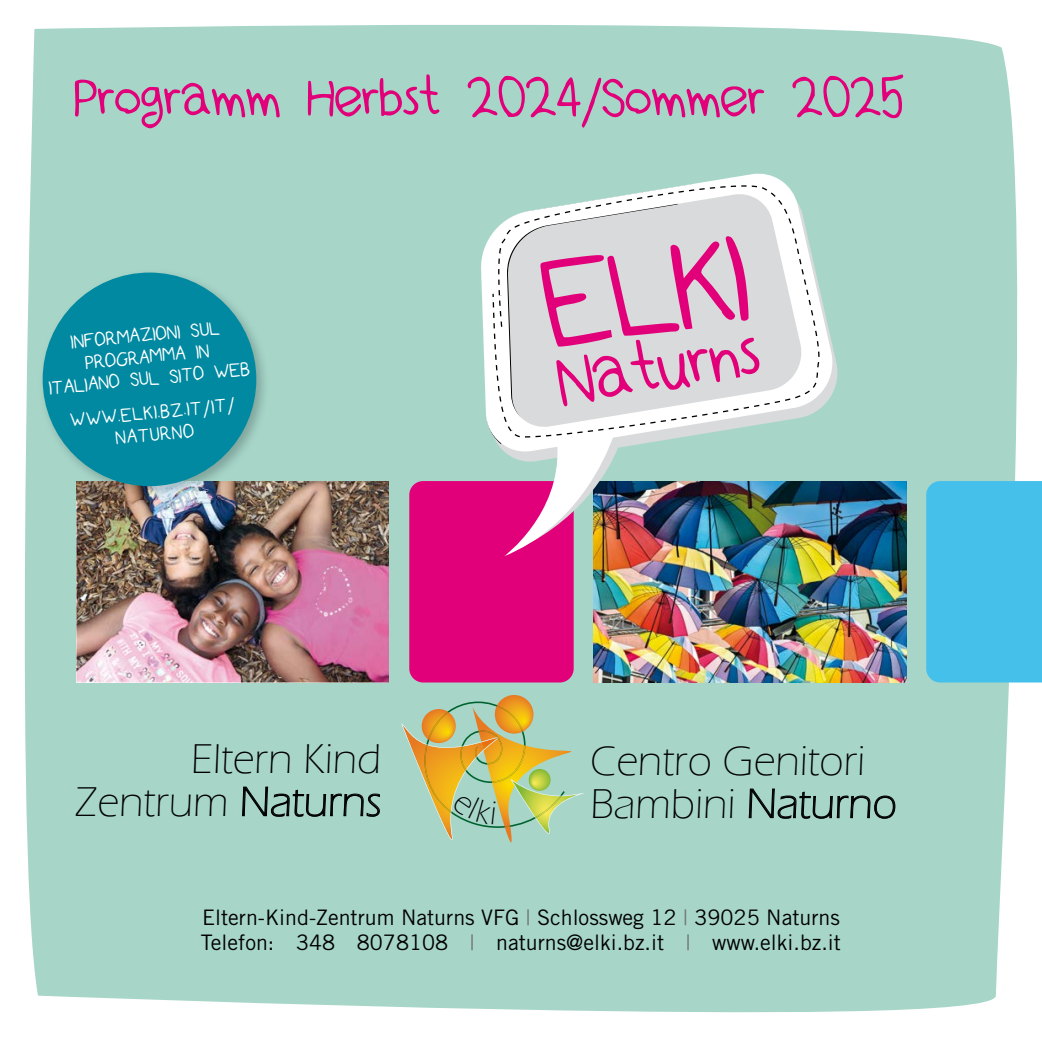
<style>
.page{position:relative;width:1042px;height:1042px;background:#fff}
.page>*{position:absolute;margin:0;border:0;box-sizing:border-box;transform-origin:0 0}
.t1{font:147.35px "Kid Sans";color:#e2007a}
.t2{font:82.08px "Kid Sans";color:#e2007a}
.t3{font:64.23px "Kid Sans";color:#e2007a}
.t4{font:300 42.88px/42.9px "Eras ITC";color:#000}
.t5{font:22.75px/21.9px "Kid Sans";color:#fff;text-align:center}
.t6{font:21.35px/25.7px "Trade Gothic";color:#000}
.s1{color:#707172}
</style>
<div class="page">
<div style="left:24px;top:24px;width:1015px;height:989px;background:#a7d6c9"></div>
<div style="left:409px;top:481px;width:165px;height:201px;background:#e2007a;border-radius:14px"></div>
<div style="left:926px;top:481px;width:116px;height:201px;background:#45c0eb"></div>
<svg style="left:748px;top:757px;width:148px;height:96px;background:#9cc8bc"></svg>
<svg style="left:241px;top:755px;width:140px;height:97px;background:#9cc8bc"></svg>
<img style="left:594px;top:481px;width:312px;height:201px">
<img style="left:76px;top:481px;width:313px;height:201px">
<img style="left:481px;top:173px;width:353px;height:383px">
<svg style="left:492px;top:185px;width:327px;height:252px;fill:#d9dadb"></svg>
<img style="left:38px;top:268px;width:232px;height:232px">
<img style="left:76px;top:481px;width:194px;height:19px">
<div style="left:43px;top:272px;width:213px;height:214px;background:#0089a0;border-radius:50%"></div>
<svg style="left:401px;top:695px;width:182px;height:145px;background:#bbc58c"></svg>
<h3 class="t3" style="left:74px;top:71px;width:831px">Programm Herbst 2024/Sommer 2025</h3>
<p class="t5" style="left:44px;top:333px;width:203px;rotate:-5deg">INFORMAZIONI SUL<br>PROGRAMMA IN<br>ITALIANO SUL SITO WEB</p>
<p class="t5" style="left:70px;top:409px;width:166px;rotate:-5deg">WWW.ELKI.BZ.IT/IT/<br>NATURNO</p>
<h3 class="t4" style="left:75px;top:738px;width:308px;text-align:right">Eltern Kind<br>Zentrum Naturns</h3>
<h1 class="t1" style="left:535px;top:245px;width:205px;rotate:-9deg">ELKI</h1>
<h2 class="t2" style="left:553px;top:349px;width:204px;rotate:-9deg">Naturns</h2>
<h3 class="t4" style="left:590px;top:740px;width:308px">Centro Genitori<br>Bambini Naturno</h3>
<p class="t6" style="left:201px;top:904px;width:641px">Eltern-Kind-Zentrum Naturns VFG <span class="s1">|</span> Schlossweg 12 <span class="s1">|</span> 39025 Naturns<br>Telefon: 348 8078108 <span class="s1">|</span> naturns@elki.bz.it <span class="s1">|</span> www.elki.bz.it</p>
</div>
